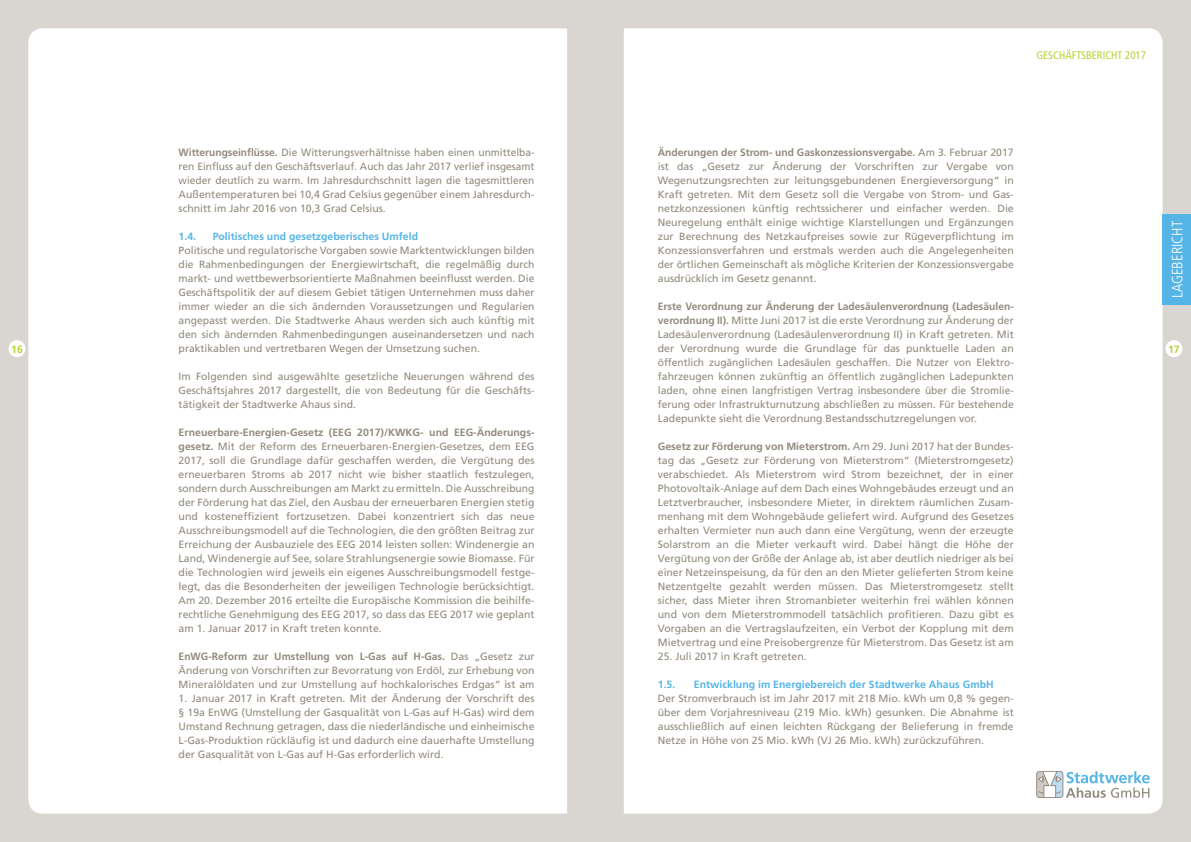
<style>
.page{position:relative;width:1191px;height:842px;background:#d9d5d0}
.page>*{position:absolute;margin:0;border:0;box-sizing:border-box;transform-origin:0 0}
.t1{font:300 condensed 15px "Frutiger";color:#fff}
.t2{font:condensed 11px "Frutiger";color:#b5d337}
.t3{font:10.5px/14px "Frutiger";color:#928a7f;text-align:justify}
.t4{font:700 10.5px "Frutiger";color:#56b5e7}
.t5{font:700 10.5px "Frutiger";color:#b5d337}
.s1{font-weight:700}
</style>
<div class="page">
<div style="left:28px;top:28px;width:539px;height:786px;background:#fff"></div>
<div style="left:624px;top:28px;width:538px;height:786px;background:#fff"></div>
<div style="left:9px;top:340px;width:17px;height:17px;background:#fff;border-radius:50%"></div>
<div style="left:1165px;top:340px;width:17px;height:17px;background:#fff;border-radius:50%"></div>
<svg style="left:1036px;top:771px;width:113px;height:27px;background:#d1dee3"></svg>
<div style="left:1162px;top:214px;width:29px;height:91px;background:#56b5e7"></div>
<p class="t2" style="left:1036px;top:50px;width:111px">GESCHÄFTSBERICHT 2017</p>
<p class="t3" style="left:658px;top:146px;width:357px"><span class="s1">Änderungen der Strom- und Gaskonzessionsvergabe.</span> Am 3. Februar 2017 ist das „Gesetz zur Änderung der Vorschriften zur Vergabe von Wege nutzungsrechten zur leitungsgebundenen Energieversorgung“ in Kraft getreten. Mit dem Gesetz soll die Vergabe von Strom- und Ga s&shy;netzkonzessionen künftig rechtssicherer und einfacher werden. Die Neuregelung enthält einige wichtige Klarstellungen und Ergänzungen zur Berechnung des Netzkaufpreises sowie zur Rügeverpflichtung im Konzessionsverfahren und erstmals werden auch die Angelegenheiten der örtlichen Gemeinschaft als mögliche Kriterien der Konzessionsvergabe ausdrücklich im Gesetz genannt.</p>
<p class="t3" style="left:658px;top:300px;width:357px"><span class="s1">Erste Verordnung zur Änderung der Ladesäulenverordnung (Ladesäulen&shy;verordnung II).</span> Mitte Juni 2017 ist die erste Verordnung zur Änderung der Ladesäulenverordnung (Ladesäulenverordnung II) in Kraft getreten. Mit der Verordnung wurde die Grundlage für das punktuelle Laden an öffentlich zugänglichen Ladesäulen geschaffen. Die Nutzer von Elektro&shy;fahrzeugen können zukünftig an öffentlich zugänglichen Ladepunkten laden, ohne einen langfristigen Vertrag insbesondere über die Strom lie&shy;ferung oder Infrastrukturnutzung abschließen zu müssen. Für bestehende Ladepunkte sieht die Verordnung Bestandsschutzregelungen vor.</p>
<p class="t3" style="left:658px;top:440px;width:357px"><span class="s1">Gesetz zur Förderung von Mieterstrom.</span> Am 29. Juni 2017 hat der Bundes&shy;tag das „Gesetz zur Förderung von Mieterstrom“ (Mieterstromgesetz) verabschiedet. Als Mieterstrom wird Strom bezeichnet, der in einer Photovoltaik-Anlage auf dem Dach eines Wohngebäudes erzeugt und an Letztverbraucher, insbesondere Mieter, in direktem räumlichen Zusam&shy;menhang mit dem Wohngebäude geliefert wird. Aufgrund des Gesetzes erhalten Vermieter nun auch dann eine Vergütung, wenn der erzeugte Solarstrom an die Mieter verkauft wird. Dabei hängt die Höhe der Vergütung von der Größe der Anlage ab, ist aber deutlich niedriger als bei einer Netzeinspeisung, da für den an den Mieter gelieferten Strom keine Netzentgelte gezahlt werden müssen. Das Mieterstromgesetz stellt sicher, dass Mieter ihren Stromanbieter weiterhin frei wählen können und von dem Mieterstrommodell tatsächlich profitieren. Dazu gibt es Vorgaben an die Vertragslaufzeiten, ein Verbot der Kopplung mit dem Mietvertrag und eine Preisobergrenze für Mieterstrom. Das Gesetz ist am</p>
<p class="t3" style="left:658px;top:650px;width:150px">25. Juli 2017 in Kraft getreten.</p>
<p class="t4" style="left:658px;top:679px;width:19px">1.5.</p>
<p class="t4" style="left:694px;top:679px;width:301px">Entwicklung im Energiebereich der Stadtwerke Ahaus GmbH</p>
<p class="t3" style="left:658px;top:692px;width:357px">Der Stromverbrauch ist im Jahr 2017 mit 218 Mio. kWh um 0,8 % gegen&shy;über dem Vorjahresniveau (219 Mio. kWh) gesunken. Die Abnahme ist ausschließlich auf einen leichten Rückgang der Belieferung in fremde Netze in Höhe von 25 Mio. kWh (VJ 26 Mio. kWh) zurückzuführen.</p>
<p class="t3" style="left:179px;top:146px;width:357px"><span class="s1">Witterungseinflüsse.</span> Die Witterungsverhältnisse haben einen unmittelba&shy;ren Einfluss auf den Geschäftsverlauf. Auch das Jahr 2017 verlief insgesamt wieder deutlich zu warm. Im Jahresdurchschnitt lagen die tagesmittleren Außentemperaturen bei 10,4 Grad Celsius gegenüber einem Jahresdurch&shy;schnitt im Jahr 2016 von 10,3 Grad Celsius.</p>
<p class="t4" style="left:179px;top:231px;width:19px">1.4.</p>
<p class="t4" style="left:213px;top:231px;width:207px">Politisches und gesetzgeberisches Umfeld</p>
<p class="t3" style="left:179px;top:244px;width:357px">Politische und regulatorische Vorgaben sowie Marktentwicklungen bilden die Rahmenbedingungen der Energiewirtschaft, die regelmäßig durch markt- und wettbewerbsorientierte Maßnahmen beeinflusst werden. Die Geschäftspolitik der auf diesem Gebiet tätigen Unternehmen muss daher immer wieder an die sich ändernden Voraussetzungen und Regularien angepasst werden. Die Stadtwerke Ahaus werden sich auch künftig mit den sich ändernden Rahmenbedingungen auseinandersetzen und nach praktikablen und vertretbaren Wegen der Umsetzung suchen.</p>
<p class="t3" style="left:179px;top:370px;width:357px">Im Folgenden sind ausgewählte gesetzliche Neuerungen während des Geschäftsjahres 2017 dargestellt, die von Bedeutung für die Geschäfts&shy;tätigkeit der Stadtwerke Ahaus sind.</p>
<p class="t3" style="left:179px;top:426px;width:357px"><span class="s1">Erneuerbare-Energien-Gesetz (EEG 2017)/KWKG- und EEG-Änderungs&shy;gesetz.</span> Mit der Reform des Erneuerbaren-Energien-Gesetzes, dem EEG 2017, soll die Grundlage dafür geschaffen werden, die Vergütung des erneuerbaren Stroms ab 2017 nicht wie bisher staatlich festzulegen, sondern durch Ausschreibungen am Markt zu ermitteln. Die Ausschreibung der Förderung hat das Ziel, den Ausbau der erneuerbaren Energien stetig und kosteneffizient fortzusetzen. Dabei konzentriert sich das neue Ausschreibungsmodell auf die Technologien, die den größten Beitrag zur Erreichung der Ausbauziele des EEG 2014 leisten sollen: Windenergie an Land, Windenergie auf See, solare Strahlungsenergie sowie Biomasse. Für die Technologien wird jeweils ein eigenes Ausschreibungsmodell festge&shy;legt, das die Besonderheiten der jeweiligen Technologie berücksichtigt.<br>Am 20. Dezember 2016 erteilte die Europäische Kommission die beihilfe&shy;rechtliche Genehmigung des EEG 2017, so dass das EEG 2017 wie geplant am 1. Januar 2017 in Kraft treten konnte.</p>
<p class="t3" style="left:179px;top:650px;width:357px"><span class="s1">EnWG-Reform zur Umstellung von L-Gas auf H-Gas.</span> Das „Gesetz zur Änderung von Vorschriften zur Bevorratung von Erdöl, zur Erhebung von Mineralöldaten und zur Umstellung auf hochkalorisches Erdgas“ ist am</p>
<p class="t3" style="left:179px;top:692px;width:357px">1. Januar 2017 in Kraft getreten. Mit der Änderung der Vorschrift des § 19a EnWG (Umstellung der Gasqualität von L-Gas auf H-Gas) wird dem Umstand Rechnung getragen, dass die niederländische und einheimische L-Gas-Produktion rückläufig ist und dadurch eine dauerhafte Umstellung der Gasqualität von L-Gas auf H-Gas erforderlich wird.</p>
<h1 class="t1" style="left:1172px;top:298px;width:79px;rotate:-90deg">LAGEBERICHT</h1>
<p class="t5" style="left:11px;top:344px;width:13px">16</p>
<p class="t5" style="left:1168px;top:344px;width:13px">17</p>
</div>
